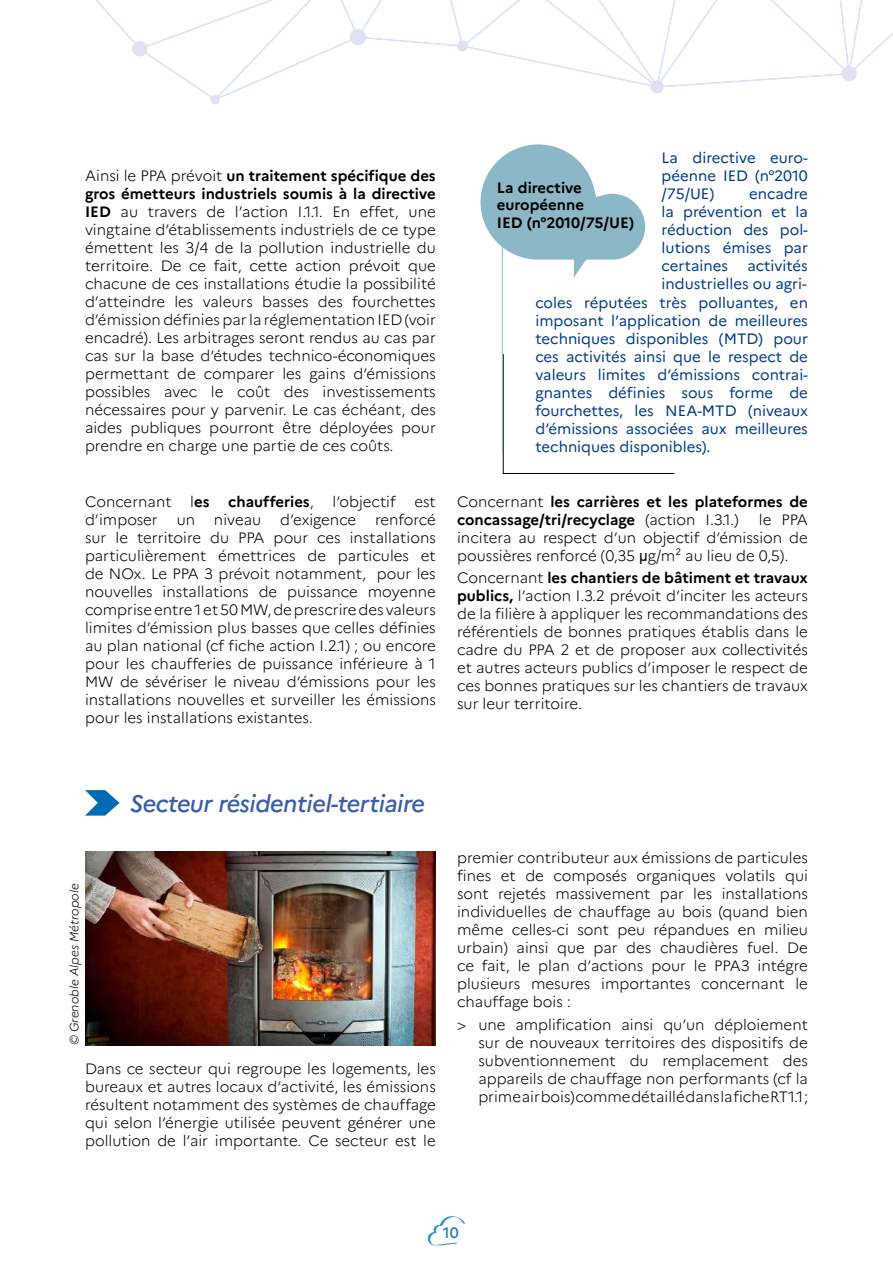
<style>
.page{position:relative;width:893px;height:1263px;background:#fff}
.page>*{position:absolute;margin:0;border:0;box-sizing:border-box;transform-origin:0 0}
.t1{font:italic 500 24px "Marianne";letter-spacing:-.02em;color:#3b5fa9}
.t2{font:300 15px/18px "Marianne";color:#000;text-align:justify}
.t3{font:15px/18px "Marianne";color:#003d8d;text-align:justify}
.t4{font:700 15px/17.7px "Marianne";color:#000}
.t5{font:500 15px "Marianne";color:#297bb9}
.t6{font:italic 300 12px "Marianne";color:#000}
.s1{font-weight:700}
.s2{font-weight:300}
.s3{font-family:"Arial";font-weight:400}
</style>
<div class="page">
<svg style="left:96px;top:0;width:767px;height:105px"></svg>
<svg style="left:863px;top:32px;width:30px;height:30px"></svg>
<svg style="left:427px;top:1216px;width:38px;height:29px"></svg>
<svg style="left:502px;top:353px;width:173px;height:121px"></svg>
<svg style="left:480px;top:144px;width:165px;height:134px"></svg>
<hr style="left:502px;top:231px;width:1px;height:221px;background:#8cb7c7">
<svg style="left:85px;top:790px;width:35px;height:26px"></svg>
<img style="left:85px;top:851px;width:351px;height:194px">
<p class="t2" style="left:85px;top:166px;width:352px">Ainsi le PPA prévoit <span class="s1">un traitement spécifique des gros émetteurs industriels soumis à la directive IED</span> au travers de l’action I.1.1. En effet, une vingtaine d’établissements industriels de ce type émettent les 3/4 de la pollution industrielle du territoire. De ce fait, cette action prévoit que chacune de ces installations étudie la possibilité d’atteindre les valeurs basses des fourchettes d’émission définies par la réglementation IED (voir encadré). Les arbitrages seront rendus au cas par cas sur la base d’études technico-économiques permettant de comparer les gains d’émissions possibles avec le coût des investissements nécessaires pour y parvenir. Le cas échéant, des aides publiques pourront être déployées pour prendre en charge une partie de ces coûts.</p>
<p class="t2" style="left:85px;top:491px;width:352px">Concernant l<span class="s1">es chaufferies</span>, l’objectif est d’imposer</p>
<p class="t2" style="left:177px;top:509px;width:20px">un</p>
<p class="t2" style="left:214px;top:509px;width:49px">niveau</p>
<p class="t2" style="left:280px;top:509px;width:78px">d’exigence</p>
<p class="t2" style="left:85px;top:509px;width:352px;text-indent:290px">renforcé sur le territoire du PPA pour ces installations particulièrement émettrices de particules et de NOx. Le PPA 3 prévoit notamment, pour les nouvelles installations de puissance moyenne comprise entre 1 et 50 MW, de prescrire des valeurs limites d’émission plus basses que celles définies au plan national (cf fiche action I.2.1) ; ou encore pour les chaufferies de puissance inférieure à 1<br>MW de sévériser le niveau d’émissions pour les installations nouvelles et surveiller les émissions pour les installations existantes.</p>
<p class="t4" style="left:497px;top:177px;width:139px">La directive européenne<br>IED (n°2010/75/UE)</p>
<p class="t3" style="left:662px;top:148px;width:148px">La directive euro&shy;péenne IED (n°2010 /75/UE)</p>
<p class="t3" style="left:662px;top:184px;width:148px;text-indent:87px">encadre la prévention et la réduction des pol&shy;lutions émises par certaines</p>
<p class="t3" style="left:662px;top:256px;width:148px;text-align:right">activités industrielles ou agri-</p>
<p class="t3" style="left:535px;top:292px;width:274px">coles réputées très polluantes, en imposant l’application de meilleures techniques disponibles (MTD) pour ces activités ainsi que le respect de valeurs limites d’émissions contrai&shy;gnantes définies sous forme de fourchettes, les NEA-MTD (niveaux d’émissions associées aux meilleures techniques disponibles).</p>
<p class="t4" style="left:457px;top:491px;width:352px"><span class="s2">Concernant</span> les carrières et les plateformes de concassage/tri/recyclage <span class="s2">(action I.3.1.)</span></p>
<p class="t2" style="left:457px;top:509px;width:352px;text-indent:302px">le PPA incitera au respect d’un objectif d’émission de poussières renforcé (0,35 <span class="s3">μ</span>g/m² au lieu de 0,5).</p>
<p class="t2" style="left:457px;top:568px;width:352px">Concernant <span class="s1">les chantiers de bâtiment et travaux publics,</span> l’action I.3.2 prévoit d’inciter les acteurs de la filière à appliquer les recommandations des référentiels de bonnes pratiques établis dans le cadre du PPA 2 et de proposer aux collectivités et autres acteurs publics d’imposer le respect de ces bonnes pratiques sur les chantiers de travaux sur leur territoire.</p>
<p class="t6" style="left:65px;top:1045px;width:164px;rotate:-90deg">© Grenoble Alpes Métropole</p>
<h1 class="t1" style="left:130px;top:785px;width:297px">Secteur résidentiel-tertiaire</h1>
<p class="t2" style="left:85px;top:1058px;width:352px">Dans ce secteur qui regroupe les logements, les bureaux et autres locaux d’activité, les émissions résultent notamment des systèmes de chauffage qui selon l’énergie utilisée peuvent générer une pollution de l’air importante. Ce secteur est le</p>
<p class="t2" style="left:457px;top:848px;width:352px">premier contributeur aux émissions de particules fines et de composés organiques volatils qui sont rejetés massivement par les installations individuelles de chauffage au bois (quand bien même celles-ci sont peu répandues en milieu urbain) ainsi que par des chaudières fuel. De ce fait, le plan d’actions pour le PPA3 intégre plusieurs mesures importantes concernant le chauffage bois :</p>
<p class="t2" style="left:478px;top:1014px;width:331px;text-indent:-21px">&gt; une amplification ainsi qu’un déploiement sur de nouveaux territoires des dispositifs de subventionnement du remplacement des appareils de chauffage non performants (cf la prime air bois) comme détaillé dans la fiche RT1.1 ;</p>
<p class="t5" style="left:443px;top:1221px;width:17px">10</p>
</div>
